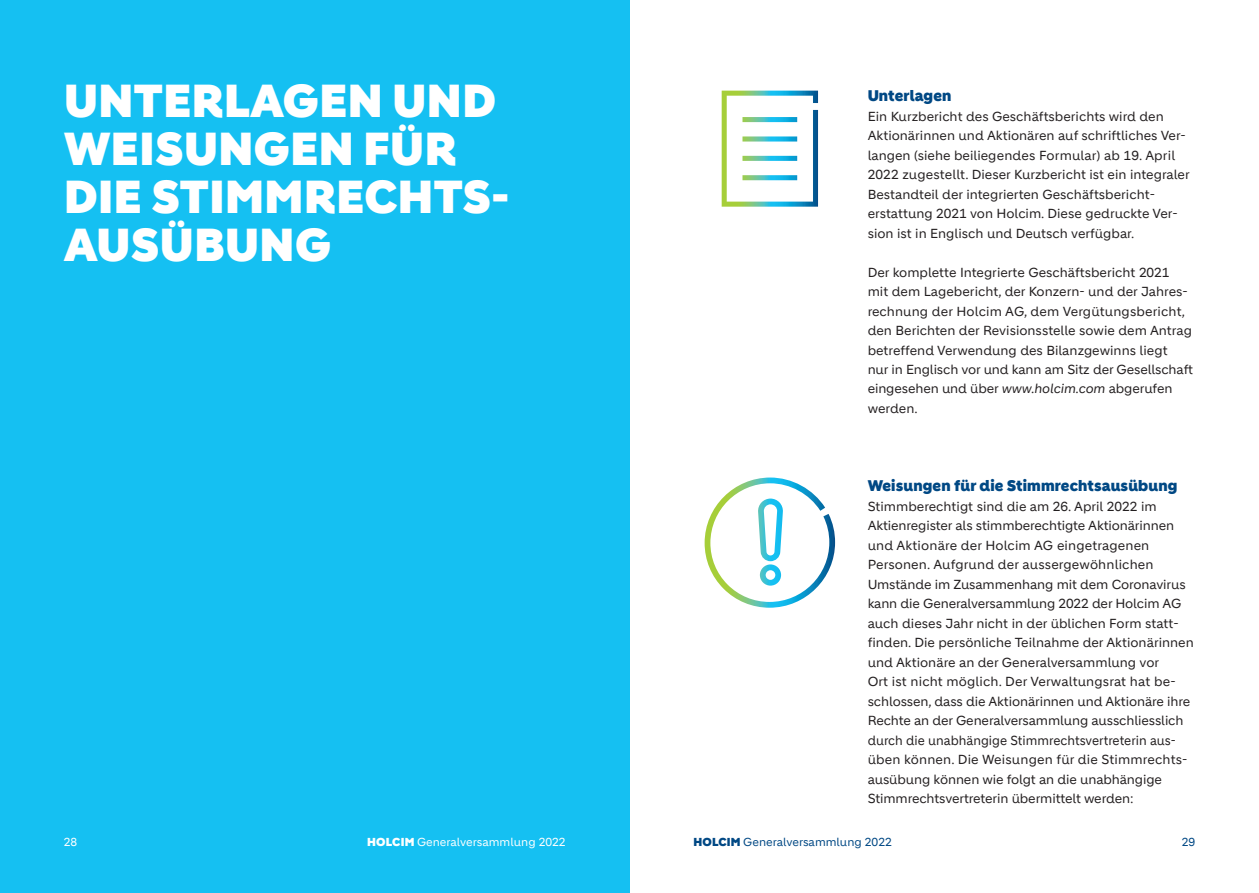
<style>
.page{position:relative;width:1259px;height:893px;background:#fff}
.page>*{position:absolute;margin:0;border:0;box-sizing:border-box;transform-origin:0 0}
.t1{font:900 45px/48px "Holcim Headline";letter-spacing:.01em;color:#fff}
.t2{font:900 15px "Holcim Headline";letter-spacing:.01em;color:#004884}
.t3{font:12.75px/19.5px "Holcim";color:#231f20}
.t4{font:11.25px "Holcim";color:#fff}
.t5{font:11.25px "Holcim";color:#004884}
.s1{font-style:italic}
.s2{font-family:"Holcim Headline";font-weight:900}
</style>
<div class="page">
<div style="left:0;top:0;width:629px;height:893px;background:#15c0f2"></div>
<svg style="left:721px;top:91px;width:97px;height:116px"></svg>
<svg style="left:704px;top:477px;width:131px;height:131px"></svg>
<h1 class="t1" style="left:64px;top:77px;width:443px">UNTERLAGEN UND<br>WEISUNGEN FÜR<br>DIE STIMMRECHTS-<br>AUSÜBUNG</h1>
<p class="t2" style="left:867px;top:87px;width:85px">Unterlagen</p>
<p class="t3" style="left:867px;top:106px;width:323px">Ein Kurzbericht des Geschäftsberichts wird den Aktionärinnen und Aktionären auf schriftliches Ver&shy;langen (siehe beiliegendes Formular) ab 19. April 2022 zugestellt. Dieser Kurzbericht ist ein integraler Bestandteil der integrierten Geschäftsbericht&shy;erstattung 2021 von Holcim. Diese gedruckte Ver&shy;sion ist in Englisch und Deutsch verfügbar.</p>
<p class="t3" style="left:867px;top:262px;width:327px">Der komplette Integrierte Geschäftsbericht 2021 mit dem Lagebericht, der Konzern- und der Jahres&shy;rechnung der Holcim AG, dem Vergütungsbericht, den Berichten der Revisionsstelle sowie dem Antrag betreffend Verwendung des Bilanzgewinns liegt<br>nur in Englisch vor und kann am Sitz der Gesellschaft eingesehen und über <span class="s1">www.holcim.com</span> abgerufen werden.</p>
<p class="t2" style="left:867px;top:477px;width:311px">Weisungen für die Stimmrechtsausübung</p>
<p class="t3" style="left:867px;top:496px;width:328px">Stimmberechtigt sind die am 26. April 2022 im Aktienregister als stimmberechtigte Aktionärinnen und Aktionäre der Holcim AG eingetragenen Personen. Aufgrund der aussergewöhnlichen Umstände im Zusammenhang mit dem Coronavirus kann die Generalversammlung 2022 der Holcim AG auch dieses Jahr nicht in der üblichen Form statt&shy;finden. Die persönliche Teilnahme der Aktionärinnen und Aktionäre an der Generalversammlung vor<br>Ort ist nicht möglich. Der Verwaltungsrat hat be&shy;schlossen, dass die Aktionärinnen und Aktionäre ihre Rechte an der Generalversammlung ausschliesslich durch die unabhängige Stimmrechtsvertreterin aus&shy;üben können. Die Weisungen für die Stimmrechts&shy;ausübung können wie folgt an die unabhängige Stimmrechtsvertreterin übermittelt werden:</p>
<p class="t4" style="left:64px;top:836px;width:15px">28</p>
<p class="t4" style="left:367px;top:836px;width:200px"><span class="s2">HOLCIM</span> Generalversammlung 2022</p>
<p class="t5" style="left:693px;top:836px;width:200px"><span class="s2">HOLCIM</span> Generalversammlung 2022</p>
<p class="t5" style="left:1181px;top:836px;width:15px">29</p>
</div>
